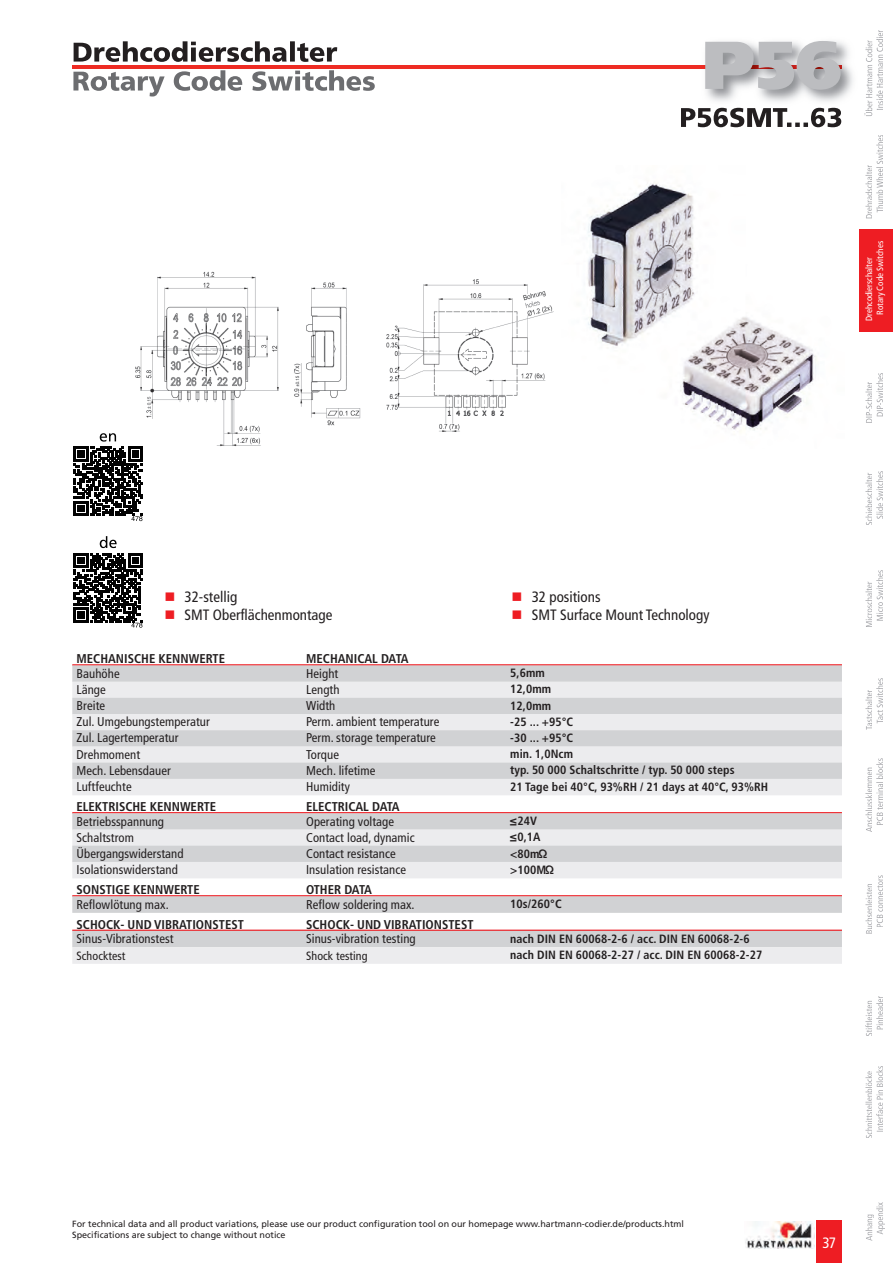
<style>
.page{position:relative;width:893px;height:1263px;background:#fff}
.page>*{position:absolute;margin:0;border:0;box-sizing:border-box;transform-origin:0 0}
.t1{font:900 67.5px "Frutiger LT";color:#bcbdc0}
.t2{font:condensed 15px/18px "Frutiger LT";color:#231f20}
.t3{font:condensed 15px "Frutiger LT";color:#fff}
.t4{font:condensed 12.75px "Frutiger LT";letter-spacing:.005em;color:#231f20}
.t5{font:700 condensed 12.75px "Frutiger LT";color:#231f20}
.t6{font:700 condensed 12.75px "Frutiger LT";letter-spacing:-.035em;color:#231f20}
.t7{font:700 condensed 12px "Frutiger LT";letter-spacing:.005em;color:#231f20}
.t8{font:condensed 12px "Frutiger LT";letter-spacing:.005em;color:#231f20}
.t9{font:9px/10.8px "Frutiger LT";color:#231f20}
.t10{font:condensed 9px/10.8px "Frutiger LT";color:#fff}
</style>
<div class="page">
<div style="left:816px;top:1220px;width:26px;height:43px;background:#ee1d23"></div>
<img style="left:745px;top:1221px;width:69px;height:27px">
<div style="left:859px;top:230px;width:34px;height:102px;background:#ee1d23"></div>
<svg style="left:865px;top:1202px;width:20px;height:39px"></svg>
<svg style="left:865px;top:1072px;width:18px;height:66px"></svg>
<svg style="left:865px;top:996px;width:18px;height:40px"></svg>
<svg style="left:865px;top:875px;width:18px;height:58px"></svg>
<svg style="left:865px;top:761px;width:18px;height:71px"></svg>
<svg style="left:865px;top:678px;width:18px;height:52px"></svg>
<svg style="left:865px;top:570px;width:18px;height:57px"></svg>
<svg style="left:865px;top:471px;width:18px;height:54px"></svg>
<svg style="left:865px;top:373px;width:18px;height:50px"></svg>
<svg style="left:865px;top:138px;width:18px;height:80px"></svg>
<svg style="left:877px;top:55px;width:6px;height:55px"></svg>
<hr style="left:72px;top:664px;width:770px;height:2px;background:#ee1d23">
<div style="left:72px;top:665px;width:770px;height:17px;background:#d1d2d4"></div>
<div style="left:72px;top:682px;width:770px;height:16px;background:#ececee"></div>
<div style="left:72px;top:698px;width:770px;height:16px;background:#d1d2d4"></div>
<div style="left:72px;top:714px;width:770px;height:16px;background:#ececee"></div>
<div style="left:72px;top:730px;width:770px;height:17px;background:#d1d2d4"></div>
<div style="left:72px;top:746px;width:770px;height:17px;background:#ececee"></div>
<div style="left:72px;top:763px;width:770px;height:16px;background:#d1d2d4"></div>
<div style="left:72px;top:779px;width:770px;height:16px;background:#ececee"></div>
<hr style="left:72px;top:812px;width:770px;height:2px;background:#ee1d23">
<div style="left:72px;top:813px;width:770px;height:17px;background:#d1d2d4"></div>
<div style="left:72px;top:829px;width:770px;height:17px;background:#ececee"></div>
<div style="left:72px;top:846px;width:770px;height:16px;background:#d1d2d4"></div>
<div style="left:72px;top:862px;width:770px;height:16px;background:#ececee"></div>
<hr style="left:72px;top:895px;width:770px;height:2px;background:#ee1d23">
<div style="left:72px;top:896px;width:770px;height:17px;background:#d1d2d4"></div>
<hr style="left:72px;top:930px;width:770px;height:1px;background:#ee1d23">
<div style="left:72px;top:931px;width:770px;height:16px;background:#d1d2d4"></div>
<div style="left:72px;top:947px;width:770px;height:17px;background:#ececee"></div>
<img style="left:135px;top:271px;width:419px;height:176px">
<img style="left:587px;top:182px;width:230px;height:249px">
<div style="left:74px;top:430px;width:69px;height:92px;background:#fff"></div>
<svg style="left:74px;top:433px;width:69px;height:88px"></svg>
<svg style="left:74px;top:536px;width:69px;height:92px"></svg>
<img style="left:72px;top:37px;width:805px;height:91px">
<img style="left:864px;top:58px;width:8px;height:58px">
<img style="left:876px;top:55px;width:1px;height:55px">
<img style="left:72px;top:65px;width:770px;height:3px">
<img style="left:681px;top:108px;width:160px;height:19px">
<img style="left:74px;top:41px;width:250px;height:21px">
<img style="left:73px;top:70px;width:254px;height:27px">
<h1 class="t1" style="left:702px;top:38px;width:141px">P56</h1>
<p class="t10" style="left:864px;top:315px;width:75px;text-indent:-6px;rotate:-90deg">Drehcodierschalter<br>Rotary Code Switches</p>
<p class="t2" style="left:185px;top:589px;width:149px">32-stellig<br>SMT Oberflächenmontage</p>
<p class="t2" style="left:532px;top:589px;width:179px">32 positions<br>SMT Surface Mount Technology</p>
<p class="t5" style="left:77px;top:654px;width:150px">MECHANISCHE KENNWERTE</p>
<p class="t5" style="left:306px;top:654px;width:104px">MECHANICAL DATA</p>
<p class="t4" style="left:77px;top:668px;width:45px">Bauhöhe</p>
<p class="t4" style="left:306px;top:668px;width:34px">Height</p>
<p class="t7" style="left:510px;top:668px;width:36px">5,6mm</p>
<p class="t4" style="left:77px;top:684px;width:31px">Länge</p>
<p class="t4" style="left:306px;top:684px;width:35px">Length</p>
<p class="t7" style="left:510px;top:684px;width:42px">12,0mm</p>
<p class="t4" style="left:77px;top:700px;width:30px">Breite</p>
<p class="t4" style="left:306px;top:700px;width:31px">Width</p>
<p class="t7" style="left:510px;top:701px;width:42px">12,0mm</p>
<p class="t4" style="left:77px;top:717px;width:135px">Zul. Umgebungstemperatur</p>
<p class="t4" style="left:306px;top:717px;width:135px">Perm. ambient temperature</p>
<p class="t7" style="left:510px;top:717px;width:65px">-25 ... +95°C</p>
<p class="t4" style="left:77px;top:733px;width:104px">Zul. Lagertemperatur</p>
<p class="t4" style="left:306px;top:733px;width:131px">Perm. storage temperature</p>
<p class="t7" style="left:510px;top:733px;width:65px">-30 ... +95°C</p>
<p class="t4" style="left:77px;top:749px;width:65px">Drehmoment</p>
<p class="t4" style="left:306px;top:749px;width:34px">Torque</p>
<p class="t7" style="left:510px;top:749px;width:64px">min. 1,0Ncm</p>
<p class="t4" style="left:77px;top:765px;width:96px">Mech. Lebensdauer</p>
<p class="t4" style="left:306px;top:765px;width:71px">Mech. lifetime</p>
<p class="t7" style="left:510px;top:765px;width:226px">typ. 50 000 Schaltschritte / typ. 50 000 steps</p>
<p class="t4" style="left:77px;top:781px;width:57px">Luftfeuchte</p>
<p class="t4" style="left:306px;top:781px;width:45px">Humidity</p>
<p class="t7" style="left:510px;top:782px;width:259px">21 Tage bei 40°C, 93%RH / 21 days at 40°C, 93%RH</p>
<p class="t5" style="left:77px;top:801px;width:141px">ELEKTRISCHE KENNWERTE</p>
<p class="t5" style="left:306px;top:801px;width:95px">ELECTRICAL DATA</p>
<p class="t4" style="left:77px;top:816px;width:89px">Betriebsspannung</p>
<p class="t4" style="left:306px;top:816px;width:89px">Operating voltage</p>
<p class="t7" style="left:510px;top:816px;width:28px">≤24V</p>
<p class="t4" style="left:77px;top:832px;width:59px">Schaltstrom</p>
<p class="t4" style="left:306px;top:832px;width:110px">Contact load, dynamic</p>
<p class="t7" style="left:510px;top:832px;width:32px">≤0,1A</p>
<p class="t4" style="left:77px;top:848px;width:109px">Übergangswiderstand</p>
<p class="t4" style="left:306px;top:848px;width:91px">Contact resistance</p>
<p class="t7" style="left:510px;top:848px;width:40px">&lt;80mΩ</p>
<p class="t4" style="left:77px;top:864px;width:103px">Isolationswiderstand</p>
<p class="t4" style="left:306px;top:864px;width:101px">Insulation resistance</p>
<p class="t7" style="left:510px;top:865px;width:47px">&gt;100MΩ</p>
<p class="t5" style="left:77px;top:884px;width:125px">SONSTIGE KENNWERTE</p>
<p class="t6" style="left:306px;top:884px;width:67px">OTHER DATA</p>
<p class="t4" style="left:77px;top:899px;width:94px">Reflowlötung max.</p>
<p class="t4" style="left:306px;top:899px;width:110px">Reflow soldering max.</p>
<p class="t7" style="left:510px;top:899px;width:53px">10s/260°C</p>
<p class="t5" style="left:77px;top:919px;width:169px">SCHOCK- UND VIBRATIONSTEST</p>
<p class="t5" style="left:306px;top:919px;width:169px">SCHOCK- UND VIBRATIONSTEST</p>
<p class="t4" style="left:77px;top:933px;width:99px">Sinus-Vibrationstest</p>
<p class="t4" style="left:306px;top:933px;width:111px">Sinus-vibration testing</p>
<p class="t7" style="left:510px;top:933px;width:241px">nach DIN EN 60068-2-6 / acc. DIN EN 60068-2-6</p>
<p class="t8" style="left:77px;top:950px;width:50px">Schocktest</p>
<p class="t8" style="left:306px;top:950px;width:63px">Shock testing</p>
<p class="t7" style="left:510px;top:950px;width:254px">nach DIN EN 60068-2-27 / acc. DIN EN 60068-2-27</p>
<p class="t9" style="left:72px;top:1219px;width:613px">For technical data and all product variations, please use our product configuration tool on our homepage www.hartmann-codier.de/products.html<br>Specifications are subject to change without notice</p>
<p class="t3" style="left:822px;top:1237px;width:15px">37</p>
</div>
